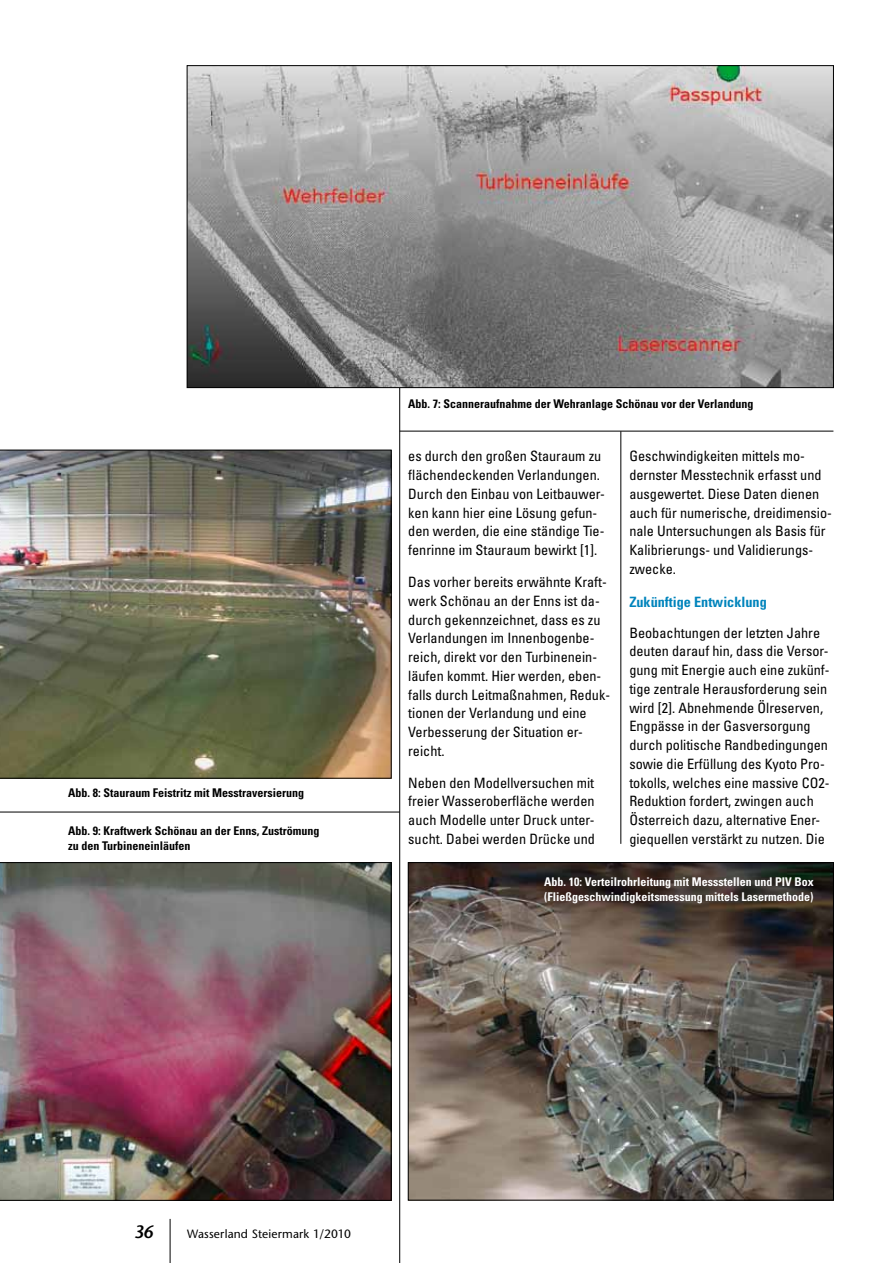
<style>
.page{position:relative;width:893px;height:1263px;background:#fff}
.page>*{position:absolute;margin:0;border:0;box-sizing:border-box;transform-origin:0 0}
.t1{font:italic 600 18px "Stone Sans";color:#000}
.t2{font:condensed 14.25px/18.8px "Univers";color:#000}
.t3{font:700 condensed 14.25px "Univers";color:#0084bc}
.t4{font:700 condensed 12px/15px "Univers";color:#000}
.t5{font:700 condensed 12px/15px "Univers";color:#fff}
.t6{font:12px "Stone Sans";letter-spacing:.01em;color:#000}
</style>
<div class="page">
<hr style="left:399px;top:150px;width:1px;height:1113px;background:#000">
<hr style="left:621px;top:431px;width:1px;height:413px;background:#000">
<hr style="left:170px;top:1219px;width:1px;height:44px;background:#000">
<img style="left:0;top:862px;width:391px;height:338px">
<img style="left:410px;top:864px;width:422px;height:334px">
<div style="left:408px;top:862px;width:426px;height:338px;border:1px solid #000"></div>
<img style="left:189px;top:67px;width:643px;height:319px">
<img style="left:0;top:450px;width:391px;height:328px">
<hr style="left:0;top:812px;width:400px;height:1px;background:#000">
<hr style="left:400px;top:431px;width:433px;height:1px;background:#000">
<p class="t4" style="left:68px;top:785px;width:237px">Abb. 8: Stauraum Feistritz mit Messtraversierung</p>
<p class="t4" style="left:68px;top:823px;width:253px">Abb. 9: Kraftwerk Schönau an der Enns, Zuströmung zu den Turbineneinläufen</p>
<p class="t4" style="left:408px;top:396px;width:347px">Abb. 7: Scanneraufnahme der Wehranlage Schönau vor der Verlandung</p>
<p class="t2" style="left:408px;top:447px;width:198px">es durch den großen Stauraum zu flächendeckenden Verlandungen.<br>Durch den Einbau von Leitbauwer&shy;ken kann hier eine Lösung gefun&shy;den werden, die eine ständige Tie&shy;fenrinne im Stauraum bewirkt [1].</p>
<p class="t2" style="left:408px;top:572px;width:203px">Das vorher bereits erwähnte Kraft&shy;werk Schönau an der Enns ist da&shy;durch gekennzeichnet, dass es zu<br>Verlandungen im Innenbogenbe&shy;reich, direkt vor den Turbinenein&shy;läufen kommt. Hier werden, eben&shy;falls durch Leitmaßnahmen, Reduk&shy;tionen der Verlandung und eine<br>Verbesserung der Situation er&shy;reicht.</p>
<p class="t2" style="left:408px;top:773px;width:188px;text-align:justify">Neben den Modellversuchen mit freier Wasseroberfläche werden auch Modelle unter Druck unter&shy;sucht. Dabei werden Drücke und</p>
<p class="t2" style="left:629px;top:447px;width:204px">Geschwindigkeiten mittels mo&shy;dernster Messtechnik erfasst und ausgewertet. Diese Daten dienen auch für numerische, dreidimensio&shy;nale Untersuchungen als Basis für<br>Kalibrierungs- und Validierungs&shy;zwecke.</p>
<p class="t3" style="left:629px;top:593px;width:139px">Zukünftige Entwicklung</p>
<p class="t2" style="left:629px;top:623px;width:202px">Beobachtungen der letzten Jahre deuten darauf hin, dass die Versor&shy;gung mit Energie auch eine zukünf&shy;tige zentrale Herausforderung sein wird [2]. Abnehmende Ölreserven, Engpässe in der Gasversorgung durch politische Randbedingungen sowie die Erfüllung des Kyoto Pro&shy;tokolls, welches eine massive CO2- Reduktion fordert, zwingen auch Österreich dazu, alternative Ener&shy;giequellen verstärkt zu nutzen. Die</p>
<p class="t5" style="left:544px;top:874px;width:271px">Abb. 10: Verteilrohrleitung mit Messstellen und PIV Box (Fließgeschwindigkeitsmessung mittels Lasermethode)</p>
<p class="t1" style="left:134px;top:1220px;width:21px">36</p>
<p class="t6" style="left:187px;top:1226px;width:165px">Wasserland Steiermark 1/2010</p>
</div>
